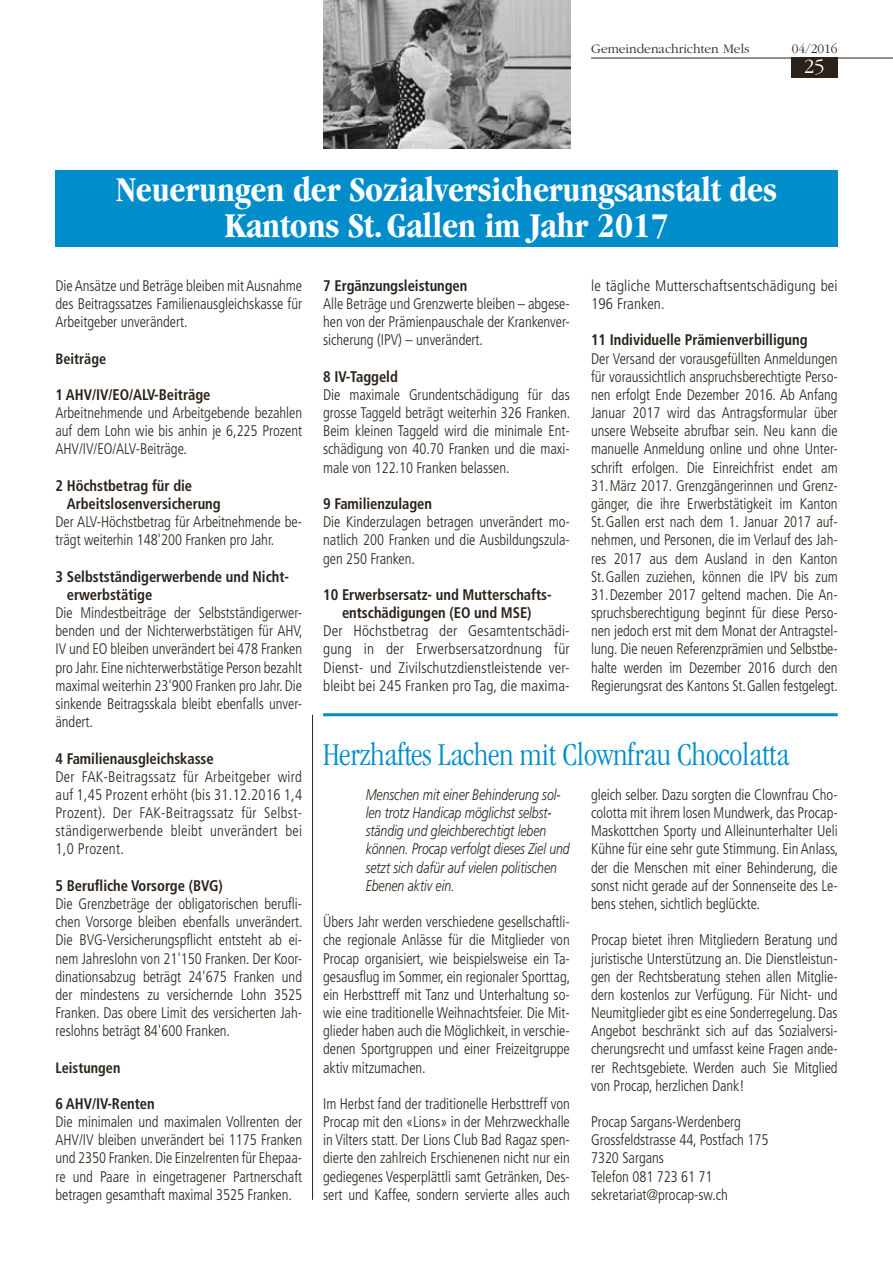
<style>
.page{position:relative;width:893px;height:1263px;background:#fff}
.page>*{position:absolute;margin:0;border:0;box-sizing:border-box;transform-origin:0 0}
.t1{font:700 condensed 36px/36px "Garamond";letter-spacing:-.005em;color:#fff;text-align:center}
.t2{font:300 condensed 33px "Garamond";letter-spacing:-.005em;color:#008dca}
.t3{font:300 21px "Garamond";color:#fff}
.t4{font:300 condensed 15.3px/18.1px "Frutiger";letter-spacing:-.005em;color:#29211a;text-align:justify;scale:.95 1}
.t5{font:700 condensed 15.3px/18.1px "Frutiger";letter-spacing:-.005em;color:#29211a;scale:.95 1}
.t6{font:300 condensed 15.3px/18.1px "Frutiger";letter-spacing:-.005em;color:#29211a;text-align:justify}
.t7{font:italic 300 15.3px/18.1px "Frutiger";letter-spacing:-.005em;color:#29211a;scale:.8 1}
.t8{font:300 condensed 15.3px/18.1px "Frutiger";letter-spacing:-.005em;color:#29211a;text-align:justify;scale:.96 1}
.t9{font:700 condensed 15px "Frutiger";color:#29211a;scale:.95 1}
.t10{font:300 13.5px "Garamond";color:#29211a}
</style>
<div class="page">
<hr style="left:591px;top:58px;width:302px;height:1px;background:#29211a">
<div style="left:791px;top:57px;width:47px;height:21px;background:#29211a"></div>
<img style="left:323px;top:0;width:247px;height:149px">
<div style="left:55px;top:170px;width:783px;height:77px;background:#008dca"></div>
<hr style="left:323px;top:713px;width:515px;height:3px;background:#008dca">
<hr style="left:312px;top:715px;width:1px;height:485px;background:#29211a">
<p class="t10" style="left:591px;top:41px;width:160px">Gemeindenachrichten Mels</p>
<p class="t10" style="left:792px;top:41px;width:47px">04/2016</p>
<h3 class="t3" style="left:804px;top:56px;width:22px">25</h3>
<h1 class="t1" style="left:116px;top:171px;width:662px">Neuerungen der Sozialversicherungsanstalt des<br>Kantons St.Gallen im Jahr 2017</h1>
<p class="t5" style="left:323px;top:276px;width:153px">7 Ergänzungsleistungen</p>
<p class="t4" style="left:323px;top:295px;width:261px">Alle Beträge und Grenzwerte bleiben – abgese&shy;hen von der Prämienpauschale der Krankenver&shy;sicherung (IPV) – unverändert.</p>
<p class="t5" style="left:323px;top:367px;width:80px">8 IV-Taggeld</p>
<p class="t4" style="left:323px;top:386px;width:262px">Die maximale Grundentschädigung für das grosse Taggeld beträgt weiterhin 326 Franken.<br>Beim kleinen Taggeld wird die minimale Ent&shy;schädigung von 40.70 Franken und die maxi&shy;male von 122.10 Franken belassen.</p>
<p class="t5" style="left:323px;top:495px;width:116px">9 Familienzulagen</p>
<p class="t4" style="left:323px;top:513px;width:261px">Die Kinderzulagen betragen unverändert mo&shy;natlich 200 Franken und die Ausbildungszula&shy;gen 250 Franken.</p>
<p class="t5" style="left:323px;top:586px;width:242px;text-align:center">10 Erwerbsersatz- und Mutterschafts&shy;entschädigungen (EO und MSE)</p>
<p class="t6" style="left:323px;top:622px;width:248px">Der Höchstbetrag der Gesamtentschädi&shy;gung in der Erwerbsersatzordnung für Dienst- und Zivilschutzdienstleistende ver&shy;bleibt bei 245 Franken pro Tag, die maxima-</p>
<p class="t6" style="left:591px;top:277px;width:248px">le tägliche Mutterschaftsentschädigung bei<br>196 Franken.</p>
<p class="t5" style="left:591px;top:331px;width:229px">11 Individuelle Prämienverbilligung</p>
<p class="t4" style="left:591px;top:349px;width:261px">Der Versand der vorausgefüllten Anmeldungen für voraussichtlich anspruchsberechtigte Perso&shy;nen erfolgt Ende Dezember 2016. Ab Anfang Januar 2017 wird das Antragsformular über unsere Webseite abrufbar sein. Neu kann die manuelle Anmeldung online und ohne Unter&shy;schrift erfolgen. Die Einreichfrist endet am 31.März 2017. Grenzgängerinnen und Grenz&shy;gänger, die ihre Erwerbstätigkeit im Kanton St.Gallen erst nach dem 1. Januar 2017 auf&shy;nehmen, und Personen, die im Verlauf des Jah&shy;res 2017 aus dem Ausland in den Kanton St.Gallen zuziehen, können die IPV bis zum 31.Dezember 2017 geltend machen. Die An&shy;spruchsberechtigung beginnt für diese Perso&shy;nen jedoch erst mit dem Monat der Antragstel&shy;lung. Die neuen Referenzprämien und Selbstbe&shy;halte werden im Dezember 2016 durch den Regierungsrat des Kantons St.Gallen festgelegt.</p>
<p class="t4" style="left:55px;top:277px;width:261px">Die Ansätze und Beträge bleiben mit Ausnahme des Beitragssatzes Familienausgleichskasse für Arbeitgeber unverändert.</p>
<p class="t9" style="left:55px;top:349px;width:55px">Beiträge</p>
<p class="t5" style="left:55px;top:386px;width:165px">1 AHV/IV/EO/ALV-Beiträge</p>
<p class="t4" style="left:55px;top:404px;width:261px">Arbeitnehmende und Arbeitgebende bezahlen auf dem Lohn wie bis anhin je 6,225 Prozent AHV/IV/EO/ALV-Beiträge.</p>
<p class="t5" style="left:67px;top:476px;width:163px;text-indent:-11px">2 Höchstbetrag für die<br>Arbeitslosenversicherung</p>
<p class="t4" style="left:55px;top:513px;width:261px">Der ALV-Höchstbetrag für Arbeitnehmende be&shy;trägt weiterhin 148'200 Franken pro Jahr.</p>
<p class="t5" style="left:67px;top:567px;width:236px;text-indent:-11px">3 Selbstständigerwerbende und Nicht&shy;erwerbstätige</p>
<p class="t4" style="left:55px;top:604px;width:262px">Die Mindestbeiträge der Selbstständigerwer&shy;benden und der Nichterwerbstätigen für AHV, IV und EO bleiben unverändert bei 478 Franken pro Jahr. Eine nichterwerbstätige Person bezahlt maximal weiterhin 23'900 Franken pro Jahr. Die sinkende Beitragsskala bleibt ebenfalls unver&shy;ändert.</p>
<p class="t5" style="left:55px;top:749px;width:168px">4 Familienausgleichskasse</p>
<p class="t8" style="left:55px;top:767px;width:258px">Der FAK-Beitragssatz für Arbeitgeber wird auf 1,45 Prozent erhöht (bis 31.12.2016 1,4<br>Prozent). Der FAK-Beitragssatz für Selbst&shy;ständigerwerbende bleibt unverändert bei 1,0 Prozent.</p>
<p class="t5" style="left:55px;top:876px;width:178px">5 Berufliche Vorsorge (BVG)</p>
<p class="t4" style="left:55px;top:895px;width:262px">Die Grenzbeträge der obligatorischen berufli&shy;chen Vorsorge bleiben ebenfalls unverändert.<br>Die BVG-Versicherungspflicht entsteht ab ei&shy;nem Jahreslohn von 21'150 Franken. Der Koor&shy;dinationsabzug beträgt 24'675 Franken und der mindestens zu versichernde Lohn 3525<br>Franken. Das obere Limit des versicherten Jah&shy;reslohns beträgt 84'600 Franken.</p>
<p class="t9" style="left:55px;top:1058px;width:70px">Leistungen</p>
<p class="t5" style="left:55px;top:1094px;width:106px">6 AHV/IV-Renten</p>
<p class="t4" style="left:55px;top:1113px;width:261px">Die minimalen und maximalen Vollrenten der AHV/IV bleiben unverändert bei 1175 Franken und 2350 Franken. Die Einzelrenten für Ehepaa&shy;re und Paare in eingetragener Partnerschaft betragen gesamthaft maximal 3525 Franken.</p>
<h2 class="t2" style="left:323px;top:736px;width:467px">Herzhaftes Lachen mit Clownfrau Chocolatta</h2>
<p class="t4" style="left:591px;top:786px;width:262px">gleich selber. Dazu sorgten die Clownfrau Cho&shy;colotta mit ihrem losen Mundwerk, das Procap-Maskottchen Sporty und Alleinunterhalter Ueli Kühne für eine sehr gute Stimmung. Ein Anlass, der die Menschen mit einer Behinderung, die sonst nicht gerade auf der Sonnenseite des Le&shy;bens stehen, sichtlich beglückte.</p>
<p class="t4" style="left:591px;top:931px;width:261px">Procap bietet ihren Mitgliedern Beratung und juristische Unterstützung an. Die Dienstleistun&shy;gen der Rechtsberatung stehen allen Mitglie&shy;dern kostenlos zur Verfügung. Für Nicht- und Neumitglieder gibt es eine Sonderregelung. Das Angebot beschränkt sich auf das Sozialversi&shy;cherungsrecht und umfasst keine Fragen ande&shy;rer Rechtsgebiete. Werden auch Sie Mitglied von Procap, herzlichen Dank!</p>
<p class="t4" style="left:591px;top:1113px;width:188px;text-align:left">Procap Sargans-Werdenberg<br>Grossfeldstrasse 44, Postfach 175<br>7320 Sargans<br>Telefon 081 723 61 71 sekretariat@procap-sw.ch</p>
<p class="t7" style="left:366px;top:786px;width:257px">Menschen mit einer Behinderung sol&shy;len trotz Handicap möglichst selbst&shy;ständig und gleichberechtigt leben können. Procap verfolgt dieses Ziel und setzt sich dafür auf vielen politischen Ebenen aktiv ein.</p>
<p class="t4" style="left:323px;top:913px;width:262px">Übers Jahr werden verschiedene gesellschaftli&shy;che regionale Anlässe für die Mitglieder von Procap organisiert, wie beispielsweise ein Ta&shy;gesausflug im Sommer, ein regionaler Sporttag, ein Herbsttreff mit Tanz und Unterhaltung so&shy;wie eine traditionelle Weihnachtsfeier. Die Mit&shy;glieder haben auch die Möglichkeit, in verschie&shy;denen Sportgruppen und einer Freizeitgruppe aktiv mitzumachen.</p>
<p class="t4" style="left:323px;top:1095px;width:261px">Im Herbst fand der traditionelle Herbsttreff von Procap mit den «Lions» in der Mehrzweckhalle in Vilters statt. Der Lions Club Bad Ragaz spen&shy;dierte den zahlreich Erschienenen nicht nur ein gediegenes Vesperplättli samt Getränken, Des&shy;sert und Kaffee, sondern servierte alles auch</p>
</div>
